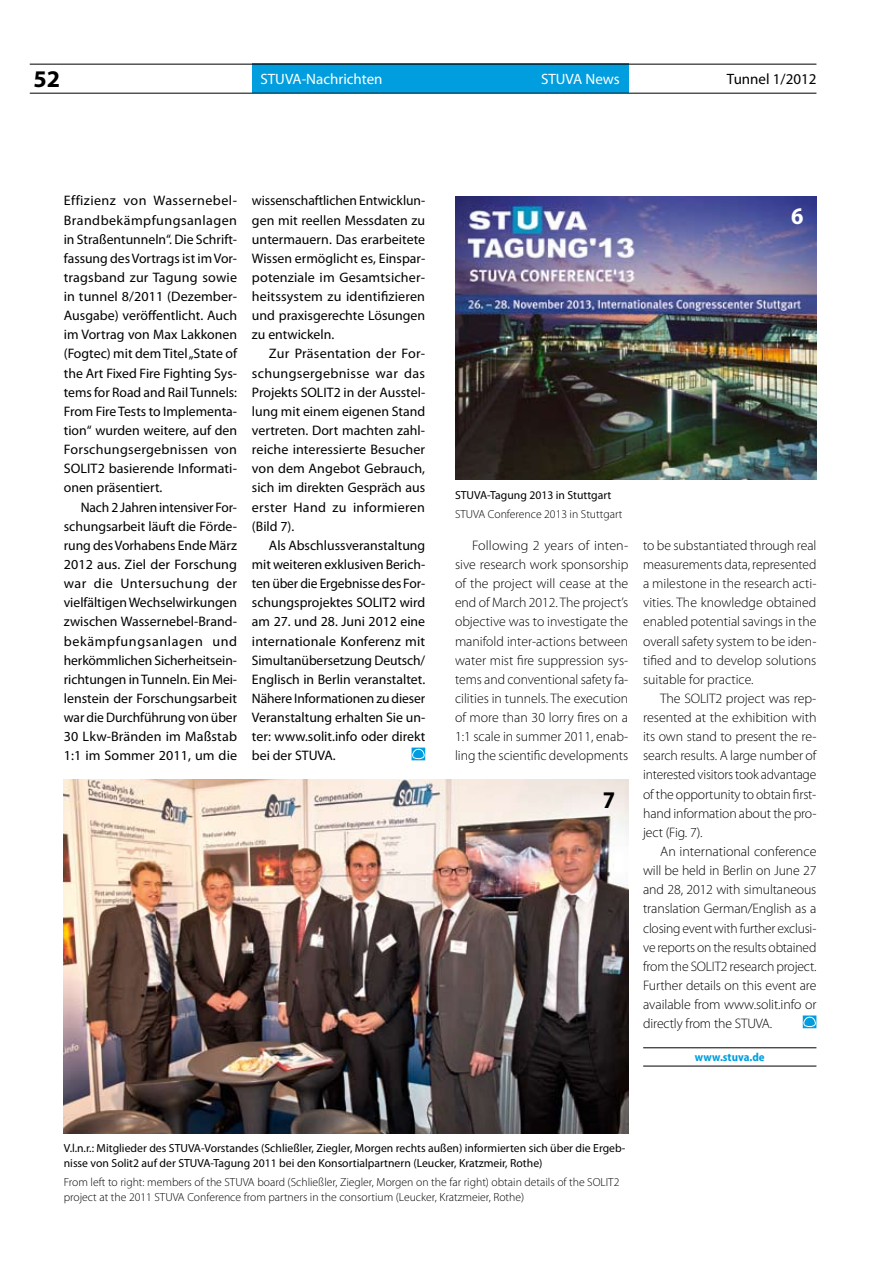
<style>
.page{position:relative;width:893px;height:1263px;background:#fff}
.page>*{position:absolute;margin:0;border:0;box-sizing:border-box;transform-origin:0 0}
.t1{font:700 24px "Myriad Pro";color:#000}
.t2{font:700 semi-condensed 24px "Myriad Pro";color:#fff}
.t3{font:700 semi-condensed 24px "Myriad Pro";color:#000}
.t4{font:15px "Myriad Pro";color:#fff}
.t5{font:15px "Myriad Pro";color:#000}
.t6{font:13.8px/19.2px "Myriad Pro";color:#000;text-align:justify}
.t7{font:300 13.8px/19.2px "Myriad Pro";color:#000;text-align:justify}
.t8{font:11.7px/15px "Myriad Pro";color:#000}
.t9{font:300 11.7px/15px "Myriad Pro";color:#000}
.t10{font:700 semi-condensed 11.7px "Myriad Pro";color:#009ede}
</style>
<div class="page">
<div style="left:252px;top:64px;width:376px;height:29px;background:#009ede"></div>
<hr style="left:30px;top:64px;width:786px;height:1px;background:#000">
<hr style="left:30px;top:93px;width:786px;height:1px;background:#000">
<img style="left:455px;top:196px;width:361px;height:284px">
<img style="left:64px;top:779px;width:564px;height:354px">
<hr style="left:643px;top:1047px;width:173px;height:1px;background:#000">
<hr style="left:643px;top:1066px;width:173px;height:1px;background:#000">
<svg style="left:803px;top:1015px;width:13px;height:13px"></svg>
<svg style="left:412px;top:747px;width:13px;height:13px"></svg>
<h1 class="t1" style="left:33px;top:63px;width:28px">52</h1>
<p class="t4" style="left:260px;top:70px;width:124px">STUVA-Nachrichten</p>
<p class="t4" style="left:541px;top:70px;width:80px">STUVA News</p>
<p class="t5" style="left:727px;top:70px;width:91px">Tunnel 1/2012</p>
<p class="t6" style="left:64px;top:191px;width:175px">Effizienz von Wassernebel-Brandbekämpfungsanlagen in Straßentunneln“. Die Schrift&shy;fassung des Vortrags ist im Vor&shy;tragsband zur Tagung sowie in tunnel 8/2011 (Dezember-Ausgabe) veröffentlicht. Auch im Vortrag von Max Lakkonen (Fogtec) mit dem Titel „State of the Art Fixed Fire Fighting Sys&shy;tems for Road and Rail Tunnels:<br>From Fire Tests to Implementa&shy;tion“ wurden weitere, auf den Forschungsergebnissen von SOLIT2 basierende Informati&shy;onen präsentiert.</p>
<p class="t6" style="left:64px;top:497px;width:175px;text-indent:17px">Nach 2 Jahren intensiver For&shy;schungsarbeit läuft die Förde&shy;rung des Vorhabens Ende März 2012 aus. Ziel der Forschung war die Untersuchung der vielfältigen Wechselwirkungen zwischen Wassernebel-Brand&shy;bekämpfungsanlagen und herkömmlichen Sicherheitsein&shy;richtungen in Tunneln. Ein Mei&shy;lenstein der Forschungsarbeit war die Durchführung von über 30 Lkw-Bränden im Maßstab 1:1 im Sommer 2011, um die</p>
<p class="t6" style="left:252px;top:191px;width:175px">wissenschaftlichen Entwicklun&shy;gen mit reellen Messdaten zu untermauern. Das erarbeitete Wissen ermöglicht es, Einspar&shy;potenziale im Gesamtsicher&shy;heitssystem zu identifizieren und praxisgerechte Lösungen zu entwickeln.</p>
<p class="t6" style="left:252px;top:344px;width:175px;text-indent:17px">Zur Präsentation der For&shy;schungsergebnisse war das Projekts SOLIT2 in der Ausstel&shy;lung mit einem eigenen Stand vertreten. Dort machten zahl&shy;reiche interessierte Besucher von dem Angebot Gebrauch, sich im direkten Gespräch aus erster Hand zu informieren (Bild 7).</p>
<p class="t6" style="left:252px;top:535px;width:175px;text-indent:17px">Als Abschlussveranstaltung mit weiteren exklusiven Berich&shy;ten über die Ergebnisse des For&shy;schungsprojektes SOLIT2 wird am 27. und 28. Juni 2012 eine internationale Konferenz mit Simultanübersetzung Deutsch/ Englisch in Berlin veranstaltet.<br>Nähere Informationen zu dieser Veranstaltung erhalten Sie un&shy;ter: www.solit.info oder direkt bei der STUVA.</p>
<p class="t8" style="left:455px;top:487px;width:158px">STUVA-Tagung 2013 in Stuttgart</p>
<p class="t9" style="left:455px;top:506px;width:169px">STUVA Conference 2013 in Stuttgart</p>
<h1 class="t2" style="left:791px;top:203px;width:14px">6</h1>
<p class="t7" style="left:455px;top:535px;width:175px;text-indent:17px">Following 2 years of inten&shy;sive research work sponsorship of the project will cease at the end of March 2012. The project’s objective was to investigate the manifold inter-actions between water mist fire suppression sys&shy;tems and conventional safety fa&shy;cilities in tunnels. The execution of more than 30 lorry fires on a 1:1 scale in summer 2011, enab&shy;ling the scientific developments</p>
<p class="t7" style="left:643px;top:535px;width:175px">to be substantiated through real measurements data, represented a milestone in the research acti&shy;vities. The knowledge obtained enabled potential savings in the overall safety system to be iden&shy;tified and to develop solutions suitable for practice.</p>
<p class="t7" style="left:643px;top:689px;width:175px;text-indent:17px">The SOLIT2 project was rep&shy;resented at the exhibition with its own stand to present the re&shy;search results. A large number of interested visitors took advantage of the opportunity to obtain first&shy;hand information about the pro&shy;ject (Fig. 7).</p>
<p class="t7" style="left:643px;top:842px;width:175px;text-indent:17px">An international conference will be held in Berlin on June 27 and 28, 2012 with simultaneous translation German/English as a closing event with further exclusi&shy;ve reports on the results obtained from the SOLIT2 research project.<br>Further details on this event are available from www.solit.info or directly from the STUVA.</p>
<h1 class="t3" style="left:603px;top:786px;width:14px">7</h1>
<p class="t10" style="left:695px;top:1050px;width:71px">www.stuva.de</p>
<p class="t8" style="left:64px;top:1140px;width:563px">V.l.n.r.: Mitglieder des STUVA-Vorstandes (Schließler, Ziegler, Morgen rechts außen) informierten sich über die Ergeb&shy;nisse von Solit2 auf der STUVA-Tagung 2011 bei den Konsortialpartnern (Leucker, Kratzmeir, Rothe)</p>
<p class="t9" style="left:64px;top:1174px;width:557px">From left to right: members of the STUVA board (Schließler, Ziegler, Morgen on the far right) obtain details of the SOLIT2 project at the 2011 STUVA Conference from partners in the consortium (Leucker, Kratzmeier, Rothe)</p>
</div>
